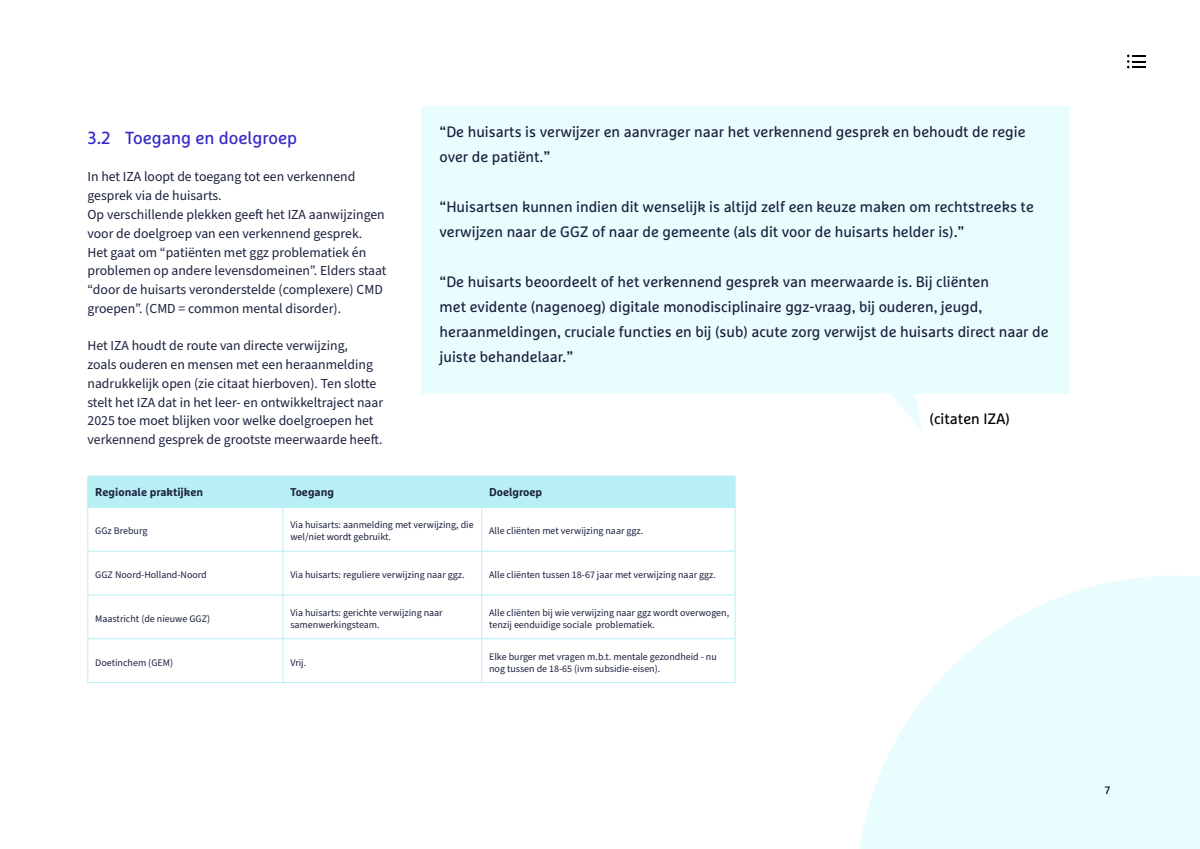
<style>
.page{position:relative;width:1200px;height:849px;background:#fff}
.page>*{position:absolute;margin:0;border:0;box-sizing:border-box;transform-origin:0 0}
.t1{font:17.5px "Marselis Pro";color:#3127c8}
.t2{font:15px/25px "Marselis Pro";color:#1b213e}
.t3{font:15px "Marselis Pro";color:#000}
.t4{font:13.75px/18.8px "Source Sans Pro";color:#1b213e}
.t5{font:700 11.25px "Marselis Pro";color:#1b213e}
.t6{font:10.62px "Marselis Pro";color:#000}
.t7{font:10px/12px "Source Sans Pro";color:#1b213e}
</style>
<div class="page">
<svg style="left:860px;top:576px;width:340px;height:272px;fill:#e9fdff"></svg>
<div style="left:421px;top:106px;width:648px;height:287px;background:#e9fdff"></div>
<svg style="left:888px;top:393px;width:34px;height:37px"></svg>
<svg style="left:1127px;top:55px;width:19px;height:13px"></svg>
<div style="left:89px;top:476px;width:646px;height:31px;background:#b8eff5"></div>
<hr style="left:88px;top:475px;width:195px;height:1px;background:#b8eff5">
<hr style="left:88px;top:476px;width:1px;height:31px;background:#b8eff5">
<hr style="left:283px;top:475px;width:199px;height:1px;background:#b8eff5">
<hr style="left:283px;top:476px;width:1px;height:31px;background:#b8eff5">
<hr style="left:482px;top:475px;width:253px;height:1px;background:#b8eff5">
<hr style="left:481px;top:476px;width:1px;height:31px;background:#b8eff5">
<hr style="left:735px;top:476px;width:1px;height:31px;background:#b8eff5">
<hr style="left:88px;top:507px;width:195px;height:1px;background:#b8eff5">
<hr style="left:283px;top:507px;width:199px;height:1px;background:#b8eff5">
<hr style="left:482px;top:507px;width:253px;height:1px;background:#b8eff5">
<hr style="left:88px;top:507px;width:1px;height:43px;background:#b8eff5">
<hr style="left:283px;top:507px;width:1px;height:43px;background:#b8eff5">
<hr style="left:481px;top:507px;width:1px;height:43px;background:#b8eff5">
<hr style="left:735px;top:507px;width:1px;height:43px;background:#b8eff5">
<hr style="left:88px;top:550px;width:195px;height:1px;background:#b8eff5">
<hr style="left:88px;top:551px;width:1px;height:43px;background:#b8eff5">
<hr style="left:283px;top:550px;width:199px;height:1px;background:#b8eff5">
<hr style="left:283px;top:551px;width:1px;height:43px;background:#b8eff5">
<hr style="left:482px;top:550px;width:253px;height:1px;background:#b8eff5">
<hr style="left:481px;top:551px;width:1px;height:43px;background:#b8eff5">
<hr style="left:735px;top:551px;width:1px;height:43px;background:#b8eff5">
<hr style="left:88px;top:594px;width:195px;height:1px;background:#b8eff5">
<hr style="left:88px;top:595px;width:1px;height:43px;background:#b8eff5">
<hr style="left:283px;top:594px;width:199px;height:1px;background:#b8eff5">
<hr style="left:283px;top:595px;width:1px;height:43px;background:#b8eff5">
<hr style="left:482px;top:594px;width:253px;height:1px;background:#b8eff5">
<hr style="left:481px;top:595px;width:1px;height:43px;background:#b8eff5">
<hr style="left:735px;top:595px;width:1px;height:43px;background:#b8eff5">
<hr style="left:88px;top:638px;width:195px;height:1px;background:#b8eff5">
<hr style="left:88px;top:638px;width:1px;height:44px;background:#b8eff5">
<hr style="left:283px;top:638px;width:199px;height:1px;background:#b8eff5">
<hr style="left:283px;top:638px;width:1px;height:44px;background:#b8eff5">
<hr style="left:482px;top:638px;width:253px;height:1px;background:#b8eff5">
<hr style="left:481px;top:638px;width:1px;height:44px;background:#b8eff5">
<hr style="left:735px;top:638px;width:1px;height:44px;background:#b8eff5">
<hr style="left:88px;top:682px;width:195px;height:1px;background:#b8eff5">
<hr style="left:283px;top:682px;width:199px;height:1px;background:#b8eff5">
<hr style="left:482px;top:682px;width:253px;height:1px;background:#b8eff5">
<p class="t2" style="left:440px;top:119px;width:588px">“De huisarts is verwijzer en aanvrager naar het verkennend gesprek en behoudt de regie over de patiënt.”</p>
<p class="t2" style="left:440px;top:194px;width:596px">“Huisartsen kunnen indien dit wenselijk is altijd zelf een keuze maken om rechtstreeks te verwijzen naar de GGZ of naar de gemeente (als dit voor de huisarts helder is).”</p>
<p class="t2" style="left:440px;top:269px;width:611px">“De huisarts beoordeelt of het verkennend gesprek van meerwaarde is. Bij cliënten<br>met evidente (nagenoeg) digitale monodisciplinaire ggz-vraag, bij ouderen, jeugd, heraanmeldingen, cruciale functies en bij (sub) acute zorg verwijst de huisarts direct naar de juiste behandelaar.”</p>
<p class="t1" style="left:88px;top:127px;width:211px">3.2 Toegang en doelgroep</p>
<p class="t4" style="left:88px;top:168px;width:301px">In het IZA loopt de toegang tot een verkennend gesprek via de huisarts.<br>Op verschillende plekken geeft het IZA aanwijzingen voor de doelgroep van een verkennend gesprek.<br>Het gaat om “patiënten met ggz problematiek én problemen op andere levensdomeinen”. Elders staat “door de huisarts veronderstelde (complexere) CMD groepen”. (CMD = common mental disorder).</p>
<p class="t4" style="left:88px;top:337px;width:297px">Het IZA houdt de route van directe verwijzing,<br>zoals ouderen en mensen met een heraanmelding nadrukkelijk open (zie citaat hierboven). Ten slotte stelt het IZA dat in het leer- en ontwikkeltraject naar 2025 toe moet blijken voor welke doelgroepen het verkennend gesprek de grootste meerwaarde heeft.</p>
<p class="t5" style="left:95px;top:484px;width:109px">Regionale praktijken</p>
<p class="t5" style="left:290px;top:484px;width:45px">Toegang</p>
<p class="t5" style="left:489px;top:484px;width:55px">Doelgroep</p>
<p class="t7" style="left:95px;top:525px;width:54px">GGz Breburg</p>
<p class="t7" style="left:290px;top:519px;width:185px">Via huisarts: aanmelding met verwijzing, die wel/niet wordt gebruikt.</p>
<p class="t7" style="left:489px;top:525px;width:156px">Alle cliënten met verwijzing naar ggz.</p>
<p class="t7" style="left:95px;top:569px;width:113px">GGZ Noord-Holland-Noord</p>
<p class="t7" style="left:290px;top:569px;width:176px">Via huisarts: reguliere verwijzing naar ggz.</p>
<p class="t7" style="left:489px;top:569px;width:228px">Alle cliënten tussen 18-67 jaar met verwijzing naar ggz.</p>
<p class="t7" style="left:95px;top:612px;width:116px">Maastricht (de nieuwe GGZ)</p>
<p class="t7" style="left:290px;top:606px;width:154px">Via huisarts: gerichte verwijzing naar samenwerkingsteam.</p>
<p class="t7" style="left:489px;top:606px;width:242px">Alle cliënten bij wie verwijzing naar ggz wordt overwogen, tenzij eenduidige sociale problematiek.</p>
<p class="t7" style="left:95px;top:656px;width:79px">Doetinchem (GEM)</p>
<p class="t7" style="left:290px;top:656px;width:17px">Vrij.</p>
<p class="t7" style="left:489px;top:650px;width:229px">Elke burger met vragen m.b.t. mentale gezondheid - nu nog tussen de 18-65 (ivm subsidie-eisen).</p>
<p class="t3" style="left:930px;top:409px;width:82px">(citaten IZA)</p>
<p class="t6" style="left:1105px;top:783px;width:7px">7</p>
</div>
